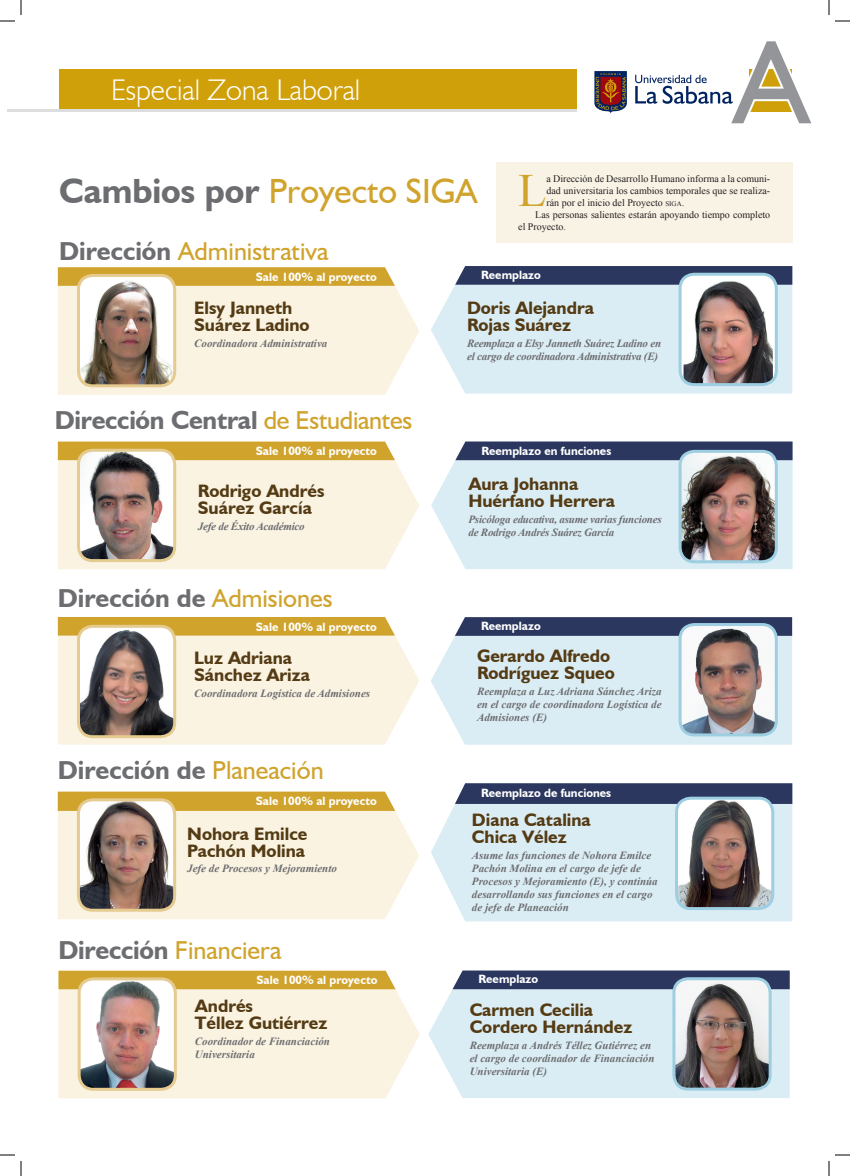
<style>
.page{position:relative;width:850px;height:1176px;background:#fff}
.page>*{position:absolute;margin:0;border:0;box-sizing:border-box;transform-origin:0 0}
.t1{font:120px "Humanist 521 BT";color:#939598}
.inicio_de_parrafo{font:46.2px "Times New Roman";color:#d0a32d}
.titulo_zona_estudian{font:35px "Humanist 521 BT";color:#d0a32d}
.Título_1{font:300 29.9px "Humanist 521 BT";color:#fff}
.titulo_zona_estudian-2{font:700 26px "Humanist 521 BT";color:#6c6d70}
.titulo_zona_estudian-3{font:26px "Humanist 521 BT";color:#d0a32d}
.nombre{font:700 18px/17px "Humanist 521 BT";color:#543b14}
.antetitulo{font:700 12px "Humanist 521 BT";color:#fff}
.cargo{font:italic 700 11px/13px "Times New Roman";color:#6c6d70}
.cargo-2{font:italic 700 11px/13px "Times New Roman";letter-spacing:-.02em;color:#6c6d70}
.inicio_de_parrafo-2{font:10px/12px "Times New Roman";color:#231f20;text-align:justify}
.parrafo_sabana{font:10px/12px "Times New Roman";color:#231f20}
.s1{font-weight:700;color:#6c6d70}
.s2{font-size:7px}
.s3{font-weight:400;color:#d0a32d}
</style>
<div class="page">
<div style="left:496px;top:162px;width:296px;height:80px;background:#f9f3e5"></div>
<div style="left:59px;top:69px;width:518px;height:42px;background:#d0a00a"></div>
<svg style="left:594px;top:71px;width:33px;height:43px"></svg>
<hr style="left:7px;top:109px;width:570px;height:3px;background:#dcdddf">
<svg style="left:635px;top:69px;width:157px;height:43px"></svg>
<div style="left:58px;top:286px;width:361px;height:109px;background:#faf3e2"></div>
<svg style="left:58px;top:267px;width:337px;height:19px;background:#d1a635"></svg>
<div style="left:431px;top:285px;width:361px;height:109px;background:#dbedf4"></div>
<svg style="left:455px;top:266px;width:337px;height:19px;background:#323e63"></svg>
<img style="left:78px;top:275px;width:97px;height:111px">
<div style="left:77px;top:274px;width:99px;height:113px;border:3px solid #e5cb90;border-radius:14px"></div>
<div style="left:680px;top:274px;width:96px;height:111px;background:#fff;border-radius:14px"></div>
<img style="left:683px;top:278px;width:90px;height:107px">
<div style="left:678px;top:273px;width:100px;height:113px;border:3px solid #9ecee1;border-radius:14px"></div>
<div style="left:58px;top:460px;width:361px;height:109px;background:#faf3e2"></div>
<div style="left:58px;top:442px;width:337px;height:18px;background:#d0a32d"></div>
<div style="left:431px;top:460px;width:361px;height:109px;background:#dbedf4"></div>
<svg style="left:455px;top:441px;width:337px;height:19px;background:#354166"></svg>
<img style="left:78px;top:450px;width:97px;height:111px">
<div style="left:77px;top:449px;width:99px;height:113px;border:3px solid #e5cb90;border-radius:14px"></div>
<img style="left:680px;top:451px;width:96px;height:111px">
<div style="left:678px;top:450px;width:100px;height:113px;border:3px solid #9ecee1;border-radius:14px"></div>
<svg style="left:58px;top:636px;width:361px;height:109px;background:#faf3e3"></svg>
<svg style="left:58px;top:617px;width:337px;height:19px;background:#d1a634"></svg>
<div style="left:431px;top:636px;width:361px;height:109px;background:#dbedf4"></div>
<svg style="left:455px;top:617px;width:337px;height:19px;background:#313d63"></svg>
<img style="left:78px;top:626px;width:97px;height:111px">
<div style="left:77px;top:625px;width:99px;height:113px;border:3px solid #e5cb90;border-radius:14px"></div>
<img style="left:680px;top:624px;width:96px;height:111px">
<div style="left:678px;top:623px;width:100px;height:113px;border:3px solid #9ecee1;border-radius:14px"></div>
<div style="left:58px;top:810px;width:361px;height:109px;background:#faf3e2"></div>
<div style="left:58px;top:792px;width:337px;height:19px;background:#d0a32d"></div>
<div style="left:431px;top:804px;width:361px;height:117px;background:#dbedf4"></div>
<svg style="left:455px;top:783px;width:337px;height:21px;background:#313d63"></svg>
<img style="left:78px;top:800px;width:97px;height:110px">
<div style="left:77px;top:798px;width:99px;height:114px;border:3px solid #e5cb90;border-radius:14px"></div>
<img style="left:676px;top:798px;width:97px;height:110px">
<div style="left:675px;top:797px;width:99px;height:113px;border:3px solid #9ecee1;border-radius:14px"></div>
<svg style="left:58px;top:989px;width:362px;height:109px;background:#faf3e3"></svg>
<div style="left:58px;top:971px;width:338px;height:18px;background:#d0a32d"></div>
<div style="left:428px;top:989px;width:362px;height:109px;background:#dbedf4"></div>
<svg style="left:452px;top:970px;width:338px;height:19px;background:#364166"></svg>
<img style="left:79px;top:979px;width:96px;height:110px">
<div style="left:78px;top:977px;width:99px;height:114px;border:3px solid #e5cb90;border-radius:14px"></div>
<img style="left:674px;top:979px;width:96px;height:110px">
<div style="left:672px;top:977px;width:100px;height:114px;border:3px solid #9ecee1;border-radius:14px"></div>
<svg style="left:0;top:0;width:22px;height:22px"></svg>
<svg style="left:0;top:1154px;width:22px;height:22px"></svg>
<svg style="left:828px;top:0;width:22px;height:22px"></svg>
<svg style="left:828px;top:1154px;width:22px;height:22px"></svg>
<p class="Título_1" style="left:111px;top:71px;width:251px">Especial Zona Laboral</p>
<p class="t1" style="left:734px;top:8px;width:76px">A</p>
<p class="titulo_zona_estudian" style="left:59px;top:169px;width:420px"><span class="s1">Cambios por</span> Proyecto SIGA</p>
<p class="inicio_de_parrafo" style="left:518px;top:159px;width:30px">L</p>
<p class="inicio_de_parrafo-2" style="left:546px;top:172px;width:225px">a Dirección de Desarrollo Humano informa a la comuni&shy;dad universitaria los cambios temporales que se realiza&shy;rán por el inicio del Proyecto <span class="s2">siga</span>.</p>
<p class="parrafo_sabana" style="left:518px;top:208px;width:254px;text-indent:17px">Las personas salientes estarán apoyando tiempo completo el Proyecto.</p>
<p class="titulo_zona_estudian-3" style="left:59px;top:235px;width:271px"><span class="s1">Dirección</span> Administrativa</p>
<p class="antetitulo" style="left:256px;top:269px;width:123px">Sale 100% al proyecto</p>
<p class="antetitulo" style="left:481px;top:268px;width:61px">Reemplazo</p>
<p class="nombre" style="left:194px;top:299px;width:117px">Elsy Janneth<br>Suárez Ladino</p>
<p class="cargo" style="left:194px;top:336px;width:135px">Coordinadora Administrativa</p>
<p class="titulo_zona_estudian-2" style="left:55px;top:404px;width:359px">Dirección Central <span class="s3">de Estudiantes</span></p>
<p class="nombre" style="left:467px;top:299px;width:128px">Doris Alejandra<br>Rojas Suárez</p>
<p class="cargo-2" style="left:467px;top:336px;width:196px">Reemplaza a Elsy Janneth Suárez Ladino en el cargo de coordinadora Administrativa (E)</p>
<p class="antetitulo" style="left:256px;top:444px;width:123px">Sale 100% al proyecto</p>
<p class="antetitulo" style="left:481px;top:444px;width:131px">Reemplazo en funciones</p>
<p class="nombre" style="left:198px;top:482px;width:128px">Rodrigo Andrés<br>Suárez García</p>
<p class="cargo-2" style="left:198px;top:520px;width:108px">Jefe de Éxito Académico</p>
<p class="titulo_zona_estudian-2" style="left:58px;top:582px;width:276px">Dirección de <span class="s3">Admisiones</span></p>
<p class="nombre" style="left:468px;top:475px;width:148px">Aura Johanna<br>Huérfano Herrera</p>
<p class="cargo-2" style="left:468px;top:512px;width:195px">Psicóloga educativa, asume varias funciones de Rodrigo Andrés Suárez García</p>
<p class="antetitulo" style="left:256px;top:619px;width:123px">Sale 100% al proyecto</p>
<p class="antetitulo" style="left:481px;top:618px;width:61px">Reemplazo</p>
<p class="nombre" style="left:194px;top:649px;width:117px">Luz Adriana<br>Sánchez Ariza</p>
<p class="cargo" style="left:194px;top:686px;width:177px">Coordinadora Logística de Admisiones</p>
<p class="titulo_zona_estudian-2" style="left:58px;top:754px;width:267px">Dirección de <span class="s3">Planeación</span></p>
<p class="antetitulo" style="left:256px;top:793px;width:123px">Sale 100% al proyecto</p>
<p class="nombre" style="left:187px;top:824px;width:122px">Nohora Emilce<br>Pachón Molina</p>
<p class="cargo" style="left:187px;top:862px;width:151px">Jefe de Procesos y Mejoramiento</p>
<p class="nombre" style="left:477px;top:647px;width:139px">Gerardo Alfredo<br>Rodríguez Squeo</p>
<p class="cargo" style="left:477px;top:685px;width:186px;text-align:justify">Reemplaza a Luz Adriana Sánchez Ariza en el cargo de coordinadora Logística de Admisiones (E)</p>
<p class="antetitulo" style="left:481px;top:785px;width:131px">Reemplazo de funciones</p>
<p class="nombre" style="left:472px;top:811px;width:120px">Diana Catalina<br>Chica Vélez</p>
<p class="cargo" style="left:472px;top:849px;width:187px">Asume las funciones de Nohora Emilce Pachón Molina en el cargo de jefe de Procesos y Mejoramiento (E), y continúa desarrollando sus funciones en el cargo de jefe de Planeación</p>
<p class="titulo_zona_estudian-3" style="left:58px;top:934px;width:224px"><span class="s1">Dirección</span> Financiera</p>
<p class="antetitulo" style="left:256px;top:973px;width:123px">Sale 100% al proyecto</p>
<p class="antetitulo" style="left:479px;top:972px;width:61px">Reemplazo</p>
<p class="nombre" style="left:195px;top:997px;width:134px">Andrés<br>Téllez Gutiérrez</p>
<p class="cargo" style="left:195px;top:1034px;width:137px">Coordinador de Financiación<br>Universitaria</p>
<p class="nombre" style="left:470px;top:1001px;width:164px">Carmen Cecilia<br>Cordero Hernández</p>
<p class="cargo" style="left:470px;top:1038px;width:186px">Reemplaza a Andrés Téllez Gutiérrez en el cargo de coordinador de Financiación<br>Universitaria (E)</p>
</div>
